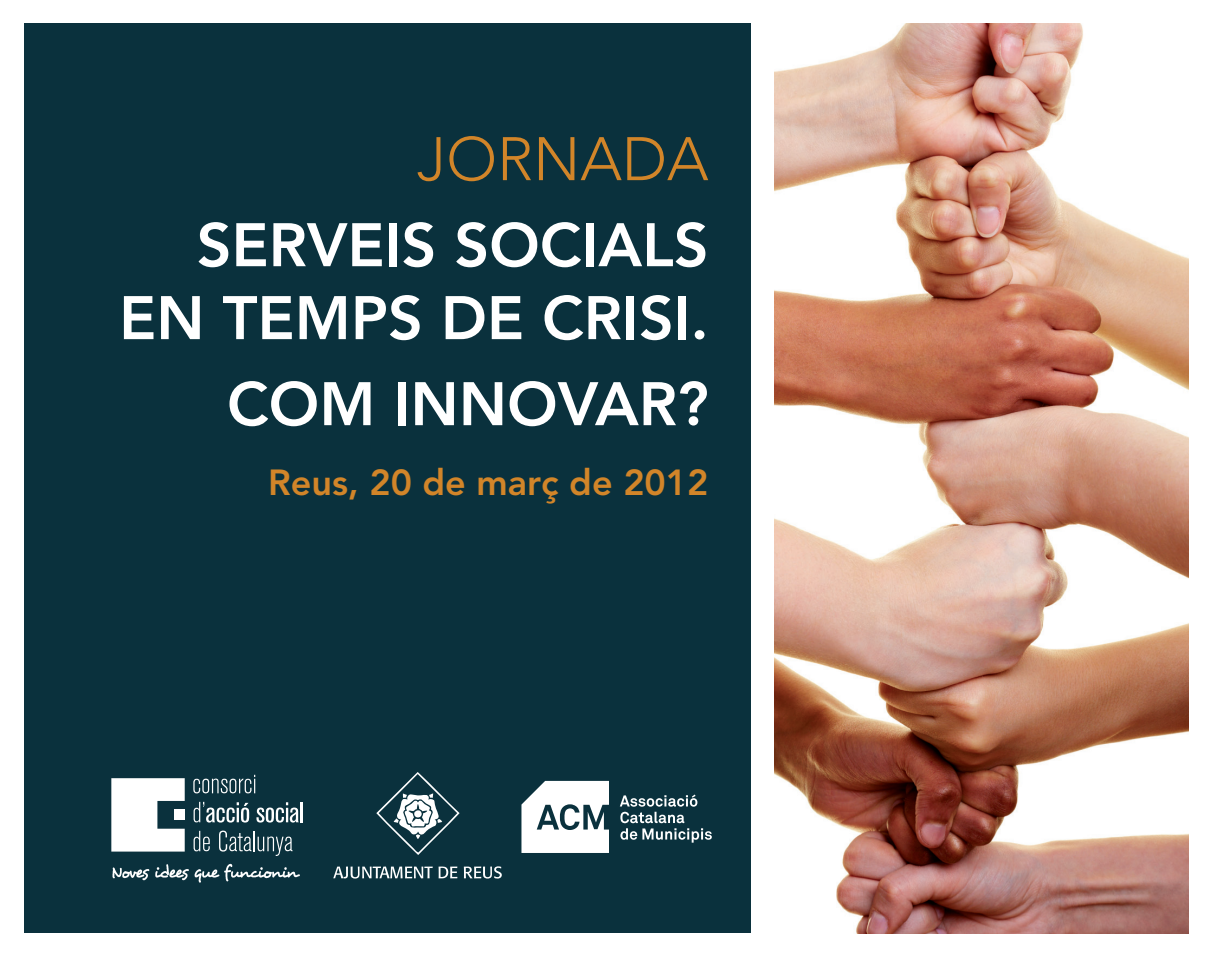
<style>
.page{position:relative;width:1212px;height:957px;background:#fff}
.page>*{position:absolute;margin:0;border:0;box-sizing:border-box;transform-origin:0 0}
.t1{font:800 60.75px/72.9px "Avenir";color:#fff;text-align:right}
.t2{font:300 60.75px "Avenir";color:#d28529}
.t3{font:800 36px "Avenir";color:#d28529}
</style>
<div class="page">
<img style="left:774px;top:24px;width:414px;height:909px">
<div style="left:24px;top:24px;width:726px;height:909px;background:#0a313d"></div>
<svg style="left:111px;top:778px;width:74px;height:73px;background:#dee3e5"></svg>
<div style="left:174px;top:809px;width:10px;height:11px;background:#fff"></div>
<svg style="left:194px;top:831px;width:16px;height:20px"></svg>
<svg style="left:219px;top:830px;width:32px;height:21px"></svg>
<hr style="left:253px;top:831px;width:2px;height:20px;background:#fff">
<svg style="left:258px;top:836px;width:34px;height:20px"></svg>
<svg style="left:194px;top:802px;width:55px;height:20px"></svg>
<svg style="left:256px;top:802px;width:43px;height:20px"></svg>
<hr style="left:300px;top:802px;width:3px;height:20px;background:#fff">
<svg style="left:193px;top:775px;width:62px;height:18px"></svg>
<img style="left:112px;top:863px;width:188px;height:19px">
<svg style="left:376px;top:772px;width:84px;height:83px"></svg>
<svg style="left:333px;top:866px;width:124px;height:12px"></svg>
<svg style="left:464px;top:866px;width:38px;height:12px"></svg>
<svg style="left:521px;top:781px;width:88px;height:72px"></svg>
<svg style="left:620px;top:794px;width:92px;height:48px"></svg>
<p class="t2" style="left:417px;top:123px;width:293px">JORNADA</p>
<p class="t1" style="left:119px;top:208px;width:591px">SERVEIS SOCIALS<br>EN TEMPS DE CRISI.</p>
<p class="t1" style="left:227px;top:367px;width:483px">COM INNOVAR?</p>
<p class="t3" style="left:268px;top:461px;width:442px">Reus, 20 de març de 2012</p>
</div>
